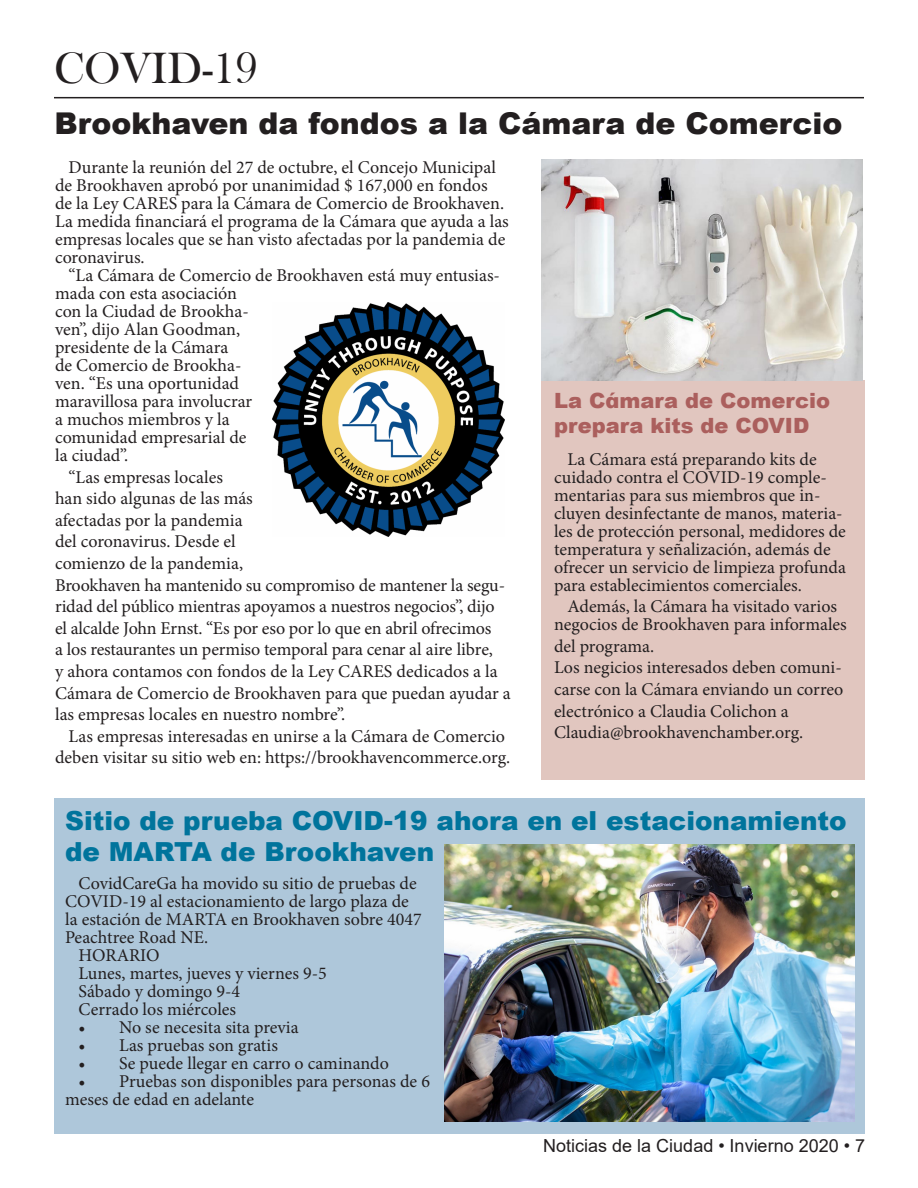
<style>
.page{position:relative;width:918px;height:1188px;background:#fff}
.page>*{position:absolute;margin:0;border:0;box-sizing:border-box;transform-origin:0 0}
.t1{font:45px "Bask Old Face";color:#231f20}
.t2{font:900 30px "Arial";color:#231f20}
.t3{font:900 26.25px/31.5px "Arial";color:#00749c}
.t4{font:900 21px/25.2px "Arial";color:#ab5f5d}
.t5{font:18px/18px "Minion Pro";color:#231f20}
.t6{font:18px "Arial";color:#231f20}
</style>
<div class="page">
<hr style="left:54px;top:97px;width:810px;height:1px;background:#231f20">
<div style="left:541px;top:380px;width:323px;height:400px;background:#e1c6bf"></div>
<div style="left:54px;top:798px;width:811px;height:336px;background:#aec7da"></div>
<img style="left:541px;top:160px;width:321px;height:221px">
<img style="left:272px;top:302px;width:233px;height:235px">
<img style="left:445px;top:845px;width:410px;height:277px">
<p class="t1" style="left:54px;top:44px;width:205px">COVID-19</p>
<p class="t2" style="left:54px;top:101px;width:790px">Brookhaven da fondos a la Cámara de Comercio</p>
<p class="t5" style="left:55px;top:158px;width:455px;text-indent:14px">Durante la reunión del 27 de octubre, el Concejo Municipal de Brookhaven aprobó por unanimidad $ 167,000 en fondos de la Ley CARES para la Cámara de Comercio de Brookhaven.<br>La medida financiará el programa de la Cámara que ayuda a las empresas locales que se han visto afectadas por la pandemia de coronavirus.</p>
<p class="t5" style="left:55px;top:266px;width:446px;text-indent:14px">“La Cámara de Comercio de Brookhaven está muy entusias&shy;mada con esta asociación<br>con la Ciudad de Brookha-<br>ven”, dijo Alan Goodman,<br>presidente de la Cámara<br>de Comercio de Brookha-<br>ven. “Es una oportunidad<br>maravillosa para involucrar<br>a muchos miembros y la<br>comunidad empresarial de<br>la ciudad”.</p>
<p class="t5" style="left:55px;top:466px;width:457px;line-height:21.6px;text-indent:14px">“Las empresas locales<br>han sido algunas de las más<br>afectadas por la pandemia<br>del coronavirus. Desde el<br>comienzo de la pandemia,<br>Brookhaven ha mantenido su compromiso de mantener la segu&shy;ridad del público mientras apoyamos a nuestros negocios”, dijo el alcalde John Ernst. “Es por eso por lo que en abril ofrecimos<br>a los restaurantes un permiso temporal para cenar al aire libre,<br>y ahora contamos con fondos de la Ley CARES dedicados a la Cámara de Comercio de Brookhaven para que puedan ayudar a las empresas locales en nuestro nombre”.</p>
<p class="t5" style="left:55px;top:725px;width:457px;line-height:21.6px;text-align:center">Las empresas interesadas en unirse a la Cámara de Comercio deben visitar su sitio web en: https://brookhavencommerce.org.</p>
<p class="t4" style="left:554px;top:387px;width:278px">La Cámara de Comercio prepara kits de COVID</p>
<p class="t5" style="left:554px;top:450px;width:293px;text-indent:14px">La Cámara está preparando kits de cuidado contra el COVID-19 comple&shy;mentarias para sus miembros que in&shy;cluyen desinfectante de manos, materia&shy;les de protección personal, medidores de temperatura y señalización, además de ofrecer un servicio de limpieza profunda para establecimientos comerciales.</p>
<p class="t5" style="left:554px;top:597px;width:294px;text-align:center">Además, la Cámara ha visitado varios negocios de Brookhaven para informales</p>
<p class="t5" style="left:554px;top:637px;width:102px">del programa.</p>
<p class="t5" style="left:554px;top:657px;width:291px;line-height:21.6px;text-align:justify">Los negicios interesados deben comuni&shy;carse con la Cámara enviando un correo electrónico a Claudia Colichon a</p>
<p class="t5" style="left:554px;top:723px;width:251px">Claudia@brookhavenchamber.org.</p>
<p class="t3" style="left:65px;top:804px;width:783px">Sitio de prueba COVID-19 ahora en el estacionamiento de MARTA de Brookhaven</p>
<p class="t5" style="left:65px;top:874px;width:358px;text-indent:14px">CovidCareGa ha movido su sitio de pruebas de COVID-19 al estacionamiento de largo plaza de la estación de MARTA en Brookhaven sobre 4047<br>Peachtree Road NE.</p>
<p class="t5" style="left:79px;top:946px;width:83px">HORARIO</p>
<p class="t5" style="left:79px;top:964px;width:250px">Lunes, martes, jueves y viernes 9-5</p>
<p class="t5" style="left:79px;top:982px;width:163px">Sábado y domingo 9-4</p>
<p class="t5" style="left:79px;top:1000px;width:159px">Cerrado los miércoles</p>
<p class="t5" style="left:79px;top:1018px;width:222px">• No se necesita sita previa</p>
<p class="t5" style="left:79px;top:1036px;width:201px">• Las pruebas son gratis</p>
<p class="t5" style="left:79px;top:1054px;width:312px">• Se puede llegar en carro o caminando</p>
<p class="t5" style="left:65px;top:1072px;width:366px;text-indent:14px">• Pruebas son disponibles para personas de 6 meses de edad en adelante</p>
<p class="t6" style="left:543px;top:1133px;width:323px">Noticias de la Ciudad • Invierno 2020 • 7</p>
</div>
